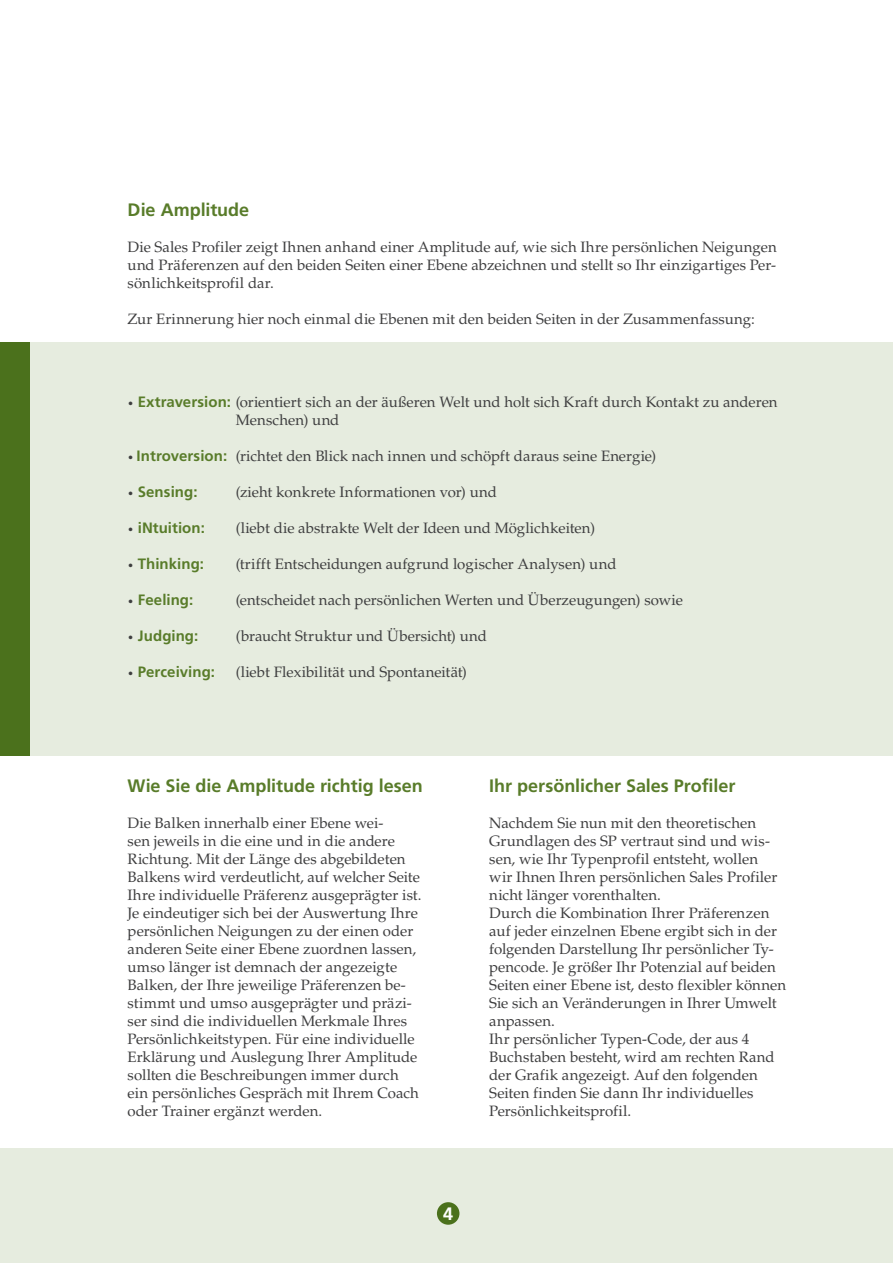
<style>
.page{position:relative;width:893px;height:1263px;background:#fff}
.page>*{position:absolute;margin:0;border:0;box-sizing:border-box;transform-origin:0 0}
.t1{font:700 18px "Frutiger LT Pro";color:#597c2a}
.t2{font:700 18px "Frutiger LT Pro";color:#fff}
.t3{font:15px/18px "Palatino LT Std";color:#3e3e3f}
.t4{font:700 15px "Frutiger LT Pro";letter-spacing:.005em;color:#597c2a}
.s1{font-size:10.5px}
.s2{font-family:"Frutiger LT Pro";font-weight:700;color:#597c2a}
.s3{font-family:"Palatino LT Std";font-weight:400;font-size:10.5px;color:#3e3e3f}
</style>
<div class="page">
<div style="left:0;top:342px;width:892px;height:414px;background:#e6ecdf"></div>
<div style="left:0;top:1148px;width:892px;height:115px;background:#e6ecdf"></div>
<div style="left:437px;top:1202px;width:22px;height:23px;background:#4b711c;border-radius:50%"></div>
<div style="left:0;top:342px;width:30px;height:414px;background:#4b711c"></div>
<p class="t1" style="left:128px;top:200px;width:123px">Die Amplitude</p>
<p class="t3" style="left:128px;top:239px;width:650px;text-align:justify">Die Sales Profiler zeigt Ihnen anhand einer Amplitude auf, wie sich Ihre persönlichen Neigungen und Präferenzen auf den beiden Seiten einer Ebene abzeichnen und stellt so Ihr einzigartiges Per&shy;sönlichkeitsprofil dar.</p>
<p class="t3" style="left:128px;top:311px;width:628px">Zur Erinnerung hier noch einmal die Ebenen mit den beiden Seiten in der Zusammenfassung:</p>
<p class="t3" style="left:236px;top:394px;width:543px;text-indent:-108px"><span class="s1">•</span> <span class="s2">Extraversion:</span> (orientiert sich an der äußeren Welt und holt sich Kraft durch Kontakt zu anderen<br>Menschen) und</p>
<p class="t3" style="left:128px;top:448px;width:530px"><span class="s1">•</span> <span class="s2">Introversion:</span> (richtet den Blick nach innen und schöpft daraus seine Energie)</p>
<p class="t4" style="left:128px;top:484px;width:71px"><span class="s3">•</span> Sensing:</p>
<p class="t3" style="left:236px;top:484px;width:263px">(zieht konkrete Informationen vor) und</p>
<p class="t4" style="left:128px;top:520px;width:79px"><span class="s3">•</span> iNtuition:</p>
<p class="t3" style="left:236px;top:520px;width:361px">(liebt die abstrakte Welt der Ideen und Möglichkeiten)</p>
<p class="t4" style="left:128px;top:556px;width:78px"><span class="s3">•</span> Thinking:</p>
<p class="t3" style="left:236px;top:556px;width:382px">(trifft Entscheidungen aufgrund logischer Analysen) und</p>
<p class="t4" style="left:128px;top:592px;width:67px"><span class="s3">•</span> Feeling:</p>
<p class="t3" style="left:236px;top:592px;width:449px">(entscheidet nach persönlichen Werten und Überzeugungen) sowie</p>
<p class="t4" style="left:128px;top:628px;width:72px"><span class="s3">•</span> Judging:</p>
<p class="t3" style="left:236px;top:628px;width:253px">(braucht Struktur und Übersicht) und</p>
<p class="t4" style="left:128px;top:664px;width:89px"><span class="s3">•</span> Perceiving:</p>
<p class="t3" style="left:236px;top:664px;width:233px">(liebt Flexibilität und Spontaneität)</p>
<p class="t1" style="left:128px;top:776px;width:296px">Wie Sie die Amplitude richtig lesen</p>
<p class="t3" style="left:128px;top:815px;width:295px">Die Balken innerhalb einer Ebene wei-<br>sen jeweils in die eine und in die andere Richtung. Mit der Länge des abgebildeten Balkens wird verdeutlicht, auf welcher Seite Ihre individuelle Präferenz ausgeprägter ist.<br>Je eindeutiger sich bei der Auswertung Ihre persönlichen Neigungen zu der einen oder anderen Seite einer Ebene zuordnen lassen, umso länger ist demnach der angezeigte Balken, der Ihre jeweilige Präferenzen be&shy;stimmt und umso ausgeprägter und präzi&shy;ser sind die individuellen Merkmale Ihres Persönlichkeitstypen. Für eine individuelle Erklärung und Auslegung Ihrer Amplitude sollten die Beschreibungen immer durch ein persönliches Gespräch mit Ihrem Coach oder Trainer ergänzt werden.</p>
<p class="t2" style="left:443px;top:1204px;width:12px">4</p>
<p class="t1" style="left:489px;top:776px;width:248px">Ihr persönlicher Sales Profiler</p>
<p class="t3" style="left:489px;top:815px;width:298px">Nachdem Sie nun mit den theoretischen Grundlagen des SP vertraut sind und wis&shy;sen, wie Ihr Typenprofil entsteht, wollen<br>wir Ihnen Ihren persönlichen Sales Profiler nicht länger vorenthalten.<br>Durch die Kombination Ihrer Präferenzen auf jeder einzelnen Ebene ergibt sich in der folgenden Darstellung Ihr persönlicher Ty&shy;pencode. Je größer Ihr Potenzial auf beiden Seiten einer Ebene ist, desto flexibler können Sie sich an Veränderungen in Ihrer Umwelt anpassen.<br>Ihr persönlicher Typen-Code, der aus 4<br>Buchstaben besteht, wird am rechten Rand der Grafik angezeigt. Auf den folgenden Seiten finden Sie dann Ihr individuelles Persönlichkeitsprofil.</p>
</div>
